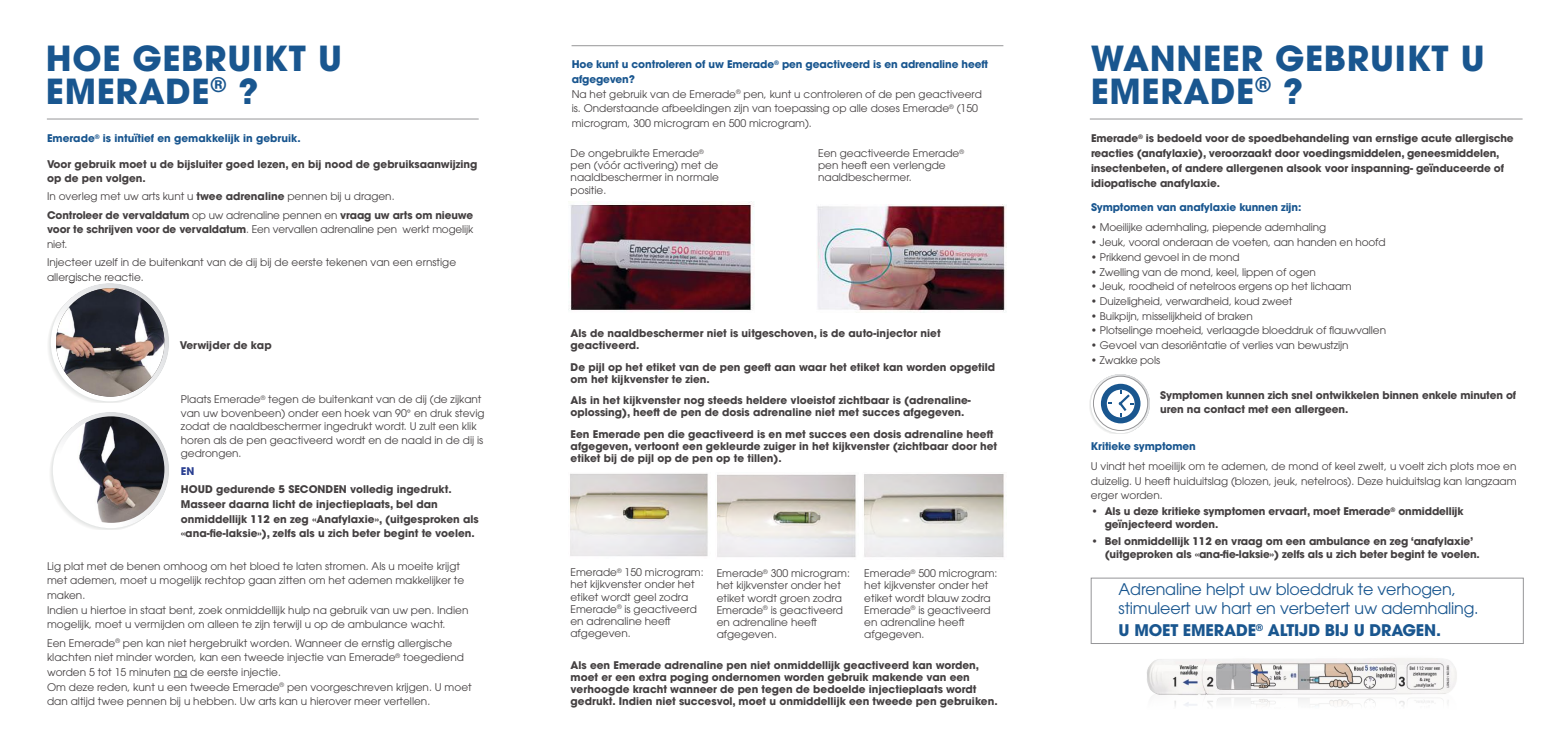
<style>
.page{position:relative;width:1563px;height:737px;background:#fff}
.page>*{position:absolute;margin:0;border:0;box-sizing:border-box;transform-origin:0 0}
.t1{font:700 34.3px/33.1px "ITC Avant Garde Pro";letter-spacing:.02em;color:#19568f}
.t2{font:15.92px/19.6px "ITC Avant Garde Pro";letter-spacing:-.01em;color:#19568f}
.t3{font:700 15.92px "ITC Avant Garde Pro";letter-spacing:-.01em;color:#19568f}
.t4{font:10.5px/14.7px "ITC Avant Garde Pro";color:#444041}
.t5{font:700 10.5px/14.7px "ITC Avant Garde Pro";color:#444041}
.t6{font:700 10.5px "ITC Avant Garde Pro";letter-spacing:-.01em;color:#19568f}
.t7{font:700 10.5px "ITC Avant Garde Pro";color:#2a3f91}
.s1{font-weight:700}
.s2{font-weight:700;color:#19568f}
</style>
<div class="page">
<hr style="left:47px;top:119px;width:432px;height:1px;background:#969698">
<svg style="left:174px;top:677px;width:13px;height:1px"></svg>
<svg style="left:50px;top:430px;width:86px;height:99px"></svg>
<svg style="left:53px;top:412px;width:116px;height:116px"></svg>
<div style="left:58px;top:416px;width:106px;height:107px;background:#fff;border-radius:50%"></div>
<img style="left:72px;top:416px;width:92px;height:107px">
<svg style="left:48px;top:305px;width:110px;height:97px"></svg>
<svg style="left:51px;top:283px;width:118px;height:118px"></svg>
<img style="left:56px;top:288px;width:108px;height:108px;border-radius:54px">
<hr style="left:571px;top:45px;width:432px;height:1px;background:#969698">
<img style="left:569px;top:202px;width:185px;height:109px">
<img style="left:817px;top:204px;width:189px;height:108px">
<img style="left:570px;top:473px;width:138px;height:84px">
<img style="left:716px;top:474px;width:140px;height:84px">
<img style="left:863px;top:474px;width:141px;height:83px">
<svg style="left:1089px;top:374px;width:61px;height:60px"></svg>
<div style="left:1091px;top:578px;width:432px;height:66px;background:#fff;border:1px solid #969698"></div>
<hr style="left:1090px;top:119px;width:432px;height:1px;background:#969698">
<img style="left:1174px;top:697px;width:275px;height:9px">
<img style="left:1147px;top:658px;width:310px;height:37px">
<h1 class="t1" style="left:46px;top:41px;width:297px">HOE GEBRUIKT U<br>EMERADE<sup>®</sup> ?</h1>
<p class="t6" style="left:47px;top:132px;width:255px">Emerade<sup>®</sup> is intuïtief en gemakkelijk in gebruik.</p>
<p class="t5" style="left:47px;top:156px;width:432px">Voor gebruik moet u de bijsluiter goed lezen, en bij nood de gebruiksaanwijzing op de pen volgen.</p>
<p class="t4" style="left:47px;top:187px;width:428px;line-height:18.2px">In overleg met uw arts kunt u <span class="s1">twee adrenaline</span> pennen bij u dragen.<br><span class="s1">Controleer de vervaldatum</span> op uw adrenaline pennen en <span class="s1">vraag uw arts om nieuwe</span></p>
<p class="t4" style="left:47px;top:222px;width:428px"><span class="s1">voor te schrijven voor de vervaldatum</span>. Een vervallen adrenaline pen werkt mogelijk niet.</p>
<p class="t4" style="left:47px;top:255px;width:411px">Injecteer uzelf in de buitenkant van de dij bij de eerste tekenen van een ernstige allergische reactie.</p>
<p class="t5" style="left:180px;top:338px;width:93px">Verwijder de kap</p>
<p class="t4" style="left:181px;top:392px;width:305px;line-height:13.5px">Plaats Emerade<sup>®</sup> tegen de buitenkant van de dij (de zijkant van uw bovenbeen) onder een hoek van 90° en druk stevig zodat de naaldbeschermer ingedrukt wordt. U zult een klik horen als de pen geactiveerd wordt en de naald in de dij is gedrongen.</p>
<p class="t7" style="left:181px;top:464px;width:15px">EN</p>
<p class="t5" style="left:181px;top:482px;width:299px">HOUD gedurende 5 SECONDEN volledig ingedrukt.<br>Masseer daarna licht de injectieplaats, bel dan onmiddellijk 112 en zeg «Anafylaxie», (uitgesproken als «ana-fie-laksie»), zelfs als u zich beter begint te voelen.</p>
<p class="t4" style="left:47px;top:558px;width:423px">Lig plat met de benen omhoog om het bloed te laten stromen. Als u moeite krijgt met ademen, moet u mogelijk rechtop gaan zitten om het ademen makkelijker te maken.<br>Indien u hiertoe in staat bent, zoek onmiddellijk hulp na gebruik van uw pen. Indien mogelijk, moet u vermijden om alleen te zijn terwijl u op de ambulance wacht.</p>
<p class="t4" style="left:47px;top:635px;width:426px">Een Emerade<sup>®</sup> pen kan niet hergebruikt worden. Wanneer de ernstig allergische klachten niet minder worden, kan een tweede injectie van Emerade<sup>®</sup> toegediend worden 5 tot 15 minuten na de eerste injectie.<br>Om deze reden, kunt u een tweede Emerade<sup>®</sup> pen voorgeschreven krijgen. U moet dan altijd twee pennen bij u hebben. Uw arts kan u hierover meer vertellen.</p>
<p class="t4" style="left:572px;top:57px;width:418px"><span class="s2">Hoe kunt u controleren of uw Emerade</span><sup>®</sup> <span class="s2">pen geactiveerd is en adrenaline heeft afgegeven?<br></span>Na het gebruik van de Emerade<sup>®</sup> pen, kunt u controleren of de pen geactiveerd is. Onderstaande afbeeldingen zijn van toepassing op alle doses Emerade<sup>®</sup> (150 microgram, 300 microgram en 500 microgram).</p>
<p class="t4" style="left:570px;top:147px;width:150px;line-height:12.2px">De ongebruikte Emerade<sup>® </sup>pen (vóór activering) met de naaldbeschermer in normale positie.</p>
<p class="t4" style="left:818px;top:147px;width:147px;line-height:12.2px">Een geactiveerde Emerade<sup>® </sup>pen heeft een verlengde naaldbeschermer.</p>
<p class="t5" style="left:570px;top:327px;width:371px;line-height:12.2px">Als de naaldbeschermer niet is uitgeschoven, is de auto-injector niet geactiveerd.</p>
<p class="t5" style="left:570px;top:360px;width:426px;line-height:12.2px">De pijl op het etiket van de pen geeft aan waar het etiket kan worden opgetild om het kijkvenster te zien.</p>
<p class="t5" style="left:570px;top:394px;width:402px;line-height:12.2px">Als in het kijkvenster nog steeds heldere vloeistof zichtbaar is (adrenaline&shy;oplossing), heeft de pen de dosis adrenaline niet met succes afgegeven.</p>
<p class="t5" style="left:570px;top:428px;width:428px;line-height:12.2px">Een Emerade pen die geactiveerd is en met succes een dosis adrenaline heeft afgegeven, vertoont een gekleurde zuiger in het kijkvenster (zichtbaar door het etiket bij de pijl op de pen op te tillen).</p>
<p class="t4" style="left:570px;top:566px;width:135px;line-height:12.2px">Emerade<sup>®</sup> 150 microgram: het kijkvenster onder het etiket wordt geel zodra<br>Emerade<sup>®</sup> is geactiveerd en adrenaline heeft afgegeven.</p>
<p class="t4" style="left:717px;top:567px;width:135px;line-height:12.2px">Emerade<sup>®</sup> 300 microgram: het kijkvenster onder het etiket wordt groen zodra<br>Emerade<sup>®</sup> is geactiveerd en adrenaline heeft afgegeven.</p>
<p class="t4" style="left:864px;top:567px;width:135px;line-height:12.2px">Emerade<sup>®</sup> 500 microgram: het kijkvenster onder het etiket wordt blauw zodra<br>Emerade<sup>®</sup> is geactiveerd en adrenaline heeft afgegeven.</p>
<p class="t5" style="left:570px;top:659px;width:428px;line-height:12.2px">Als een Emerade adrenaline pen niet onmiddellijk geactiveerd kan worden, moet er een extra poging ondernomen worden gebruik makende van een verhoogde kracht wanneer de pen tegen de bedoelde injectieplaats wordt gedrukt. Indien niet succesvol, moet u onmiddellijk een tweede pen gebruiken.</p>
<h1 class="t1" style="left:1090px;top:41px;width:395px">WANNEER GEBRUIKT U<br>EMERADE<sup>®</sup> ?</h1>
<p class="t5" style="left:1091px;top:131px;width:424px">Emerade<sup>®</sup> is bedoeld voor de spoedbehandeling van ernstige acute allergische reacties (anafylaxie), veroorzaakt door voedingsmiddelen, geneesmiddelen, insectenbeten, of andere allergenen alsook voor inspanning- geïnduceerde of idiopatische anafylaxie.</p>
<p class="t6" style="left:1091px;top:200px;width:212px">Symptomen van anafylaxie kunnen zijn:</p>
<p class="t4" style="left:1091px;top:220px;width:237px">• Moeilijke ademhaling, piepende ademhaling</p>
<p class="t4" style="left:1091px;top:235px;width:296px">• Jeuk, vooral onderaan de voeten, aan handen en hoofd</p>
<p class="t4" style="left:1091px;top:249px;width:150px">• Prikkend gevoel in de mond</p>
<p class="t4" style="left:1091px;top:264px;width:226px">• Zwelling van de mond, keel, lippen of ogen</p>
<p class="t4" style="left:1091px;top:279px;width:262px">• Jeuk, roodheid of netelroos ergens op het lichaam</p>
<p class="t4" style="left:1091px;top:293px;width:203px">• Duizeligheid, verwardheid, koud zweet</p>
<p class="t4" style="left:1091px;top:308px;width:163px">• Buikpijn, misselijkheid of braken</p>
<p class="t4" style="left:1091px;top:323px;width:297px">• Plotselinge moeheid, verlaagde bloeddruk of flauwvallen</p>
<p class="t4" style="left:1091px;top:338px;width:259px">• Gevoel van desoriëntatie of verlies van bewustzijn</p>
<p class="t4" style="left:1091px;top:352px;width:71px">• Zwakke pols</p>
<p class="t5" style="left:1160px;top:387px;width:357px">Symptomen kunnen zich snel ontwikkelen binnen enkele minuten of uren na contact met een allergeen.</p>
<p class="t6" style="left:1091px;top:439px;width:106px">Kritieke symptomen</p>
<p class="t4" style="left:1091px;top:458px;width:427px;text-align:justify">U vindt het moeilijk om te ademen, de mond of keel zwelt, u voelt zich plots moe en duizelig. U heeft huiduitslag (blozen, jeuk, netelroos). Deze huiduitslag kan langzaam erger worden.</p>
<p class="t5" style="left:1104px;top:505px;width:360px;line-height:12.6px;text-indent:-14px">• Als u deze kritieke symptomen ervaart, moet Emerade<sup>®</sup> onmiddellijk geïnjecteerd worden.</p>
<p class="t5" style="left:1104px;top:534px;width:377px;line-height:13.2px;text-indent:-14px">• Bel onmiddellijk 112 en vraag om een ambulance en zeg ‘anafylaxie’ (uitgeproken als «ana-fie-laksie») zelfs als u zich beter begint te voelen.</p>
<h2 class="t2" style="left:1118px;top:579px;width:361px">Adrenaline helpt uw bloeddruk te verhogen, stimuleert uw hart en verbetert uw ademhaling.</h2>
<h2 class="t3" style="left:1118px;top:619px;width:324px">U MOET EMERADE<sup>®</sup> ALTIJD BIJ U DRAGEN.</h2>
</div>
